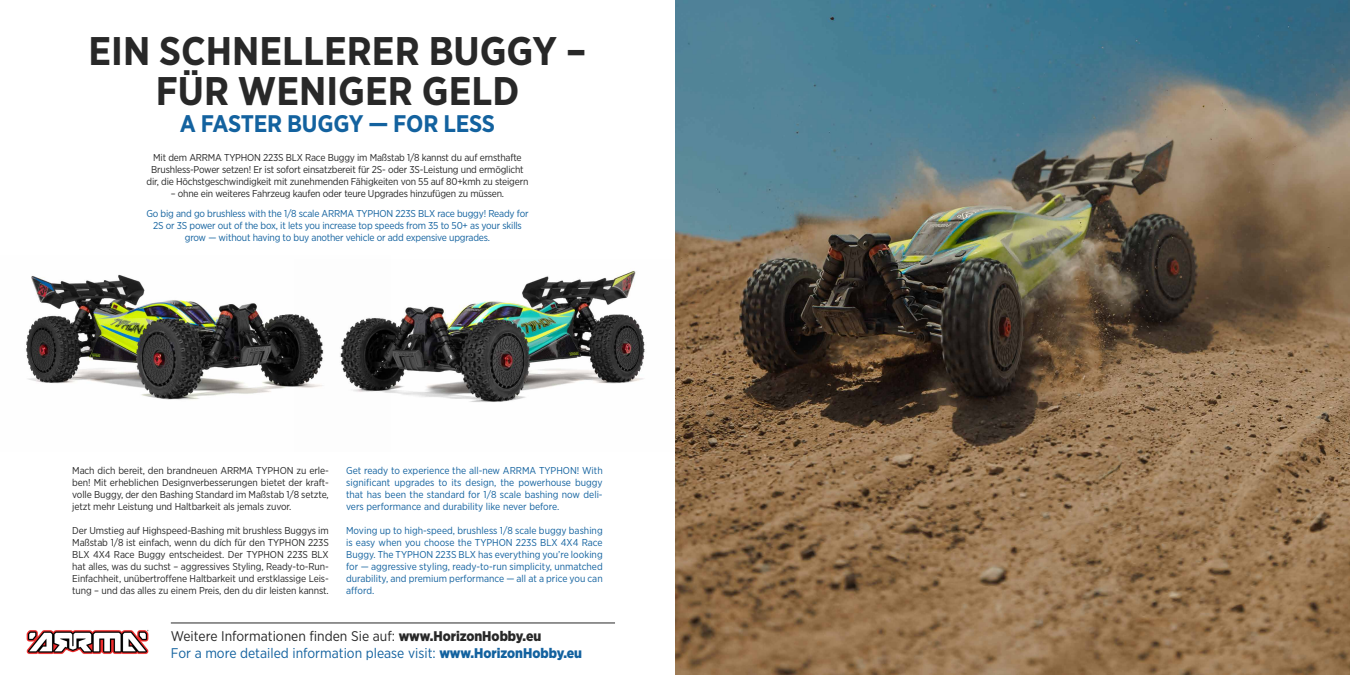
<style>
.page{position:relative;width:1350px;height:675px;background:#fff}
.page>*{position:absolute;margin:0;border:0;box-sizing:border-box;transform-origin:0 0}
.t1{font:700 39.92px/40.4px "Gotham Narrow";color:#282828;text-align:center}
.t2{font:700 24px "Gotham Narrow";letter-spacing:-.01em;color:#13629f}
.t3{font:14px/16.8px "Gotham Narrow";color:#13629f}
.t4{font:10px/12px "Gotham Narrow";letter-spacing:-.02em;color:#282828;text-align:justify}
.t5{font:10px/12px "Gotham Narrow";letter-spacing:-.02em;color:#13629f;text-align:justify}
.s1{color:#282828}
.s2{font-weight:900;color:#282828}
.s3{font-weight:900}
</style>
<div class="page">
<hr style="left:171px;top:623px;width:444px;height:1px;background:#282828">
<img style="left:26px;top:630px;width:123px;height:25px">
<img style="left:675px;top:0;width:675px;height:675px">
<img style="left:26px;top:274px;width:268px;height:126px">
<img style="left:294px;top:259px;width:420px;height:192px">
<h1 class="t1" style="left:89px;top:30px;width:499px">EIN SCHNELLERER BUGGY –<br>FÜR WENIGER GELD</h1>
<h2 class="t2" style="left:180px;top:108px;width:317px">A FASTER BUGGY — FOR LESS</h2>
<p class="t4" style="left:147px;top:151px;width:383px;text-align:center">Mit dem ARRMA TYPHON 223S BLX Race Buggy im Maßstab 1/8 kannst du auf ernsthafte<br>Brushless-Power setzen! Er ist sofort einsatzbereit für 2S- oder 3S-Leistung und ermöglicht dir, die Höchstgeschwindigkeit mit zunehmenden Fähigkeiten von 55 auf 80+kmh zu steigern</p>
<p class="t4" style="left:171px;top:187px;width:335px">– ohne ein weiteres Fahrzeug kaufen oder teure Upgrades hinzufügen zu müssen.</p>
<p class="t5" style="left:146px;top:208px;width:384px;text-align:center">Go big and go brushless with the 1/8 scale ARRMA TYPHON 223S BLX race buggy! Ready for<br>2S or 3S power out of the box, it lets you increase top speeds from 35 to 50+ as your skills grow — without having to buy another vehicle or add expensive upgrades.</p>
<p class="t4" style="left:72px;top:464px;width:258px">Mach dich bereit, den brandneuen ARRMA TYPHON zu erle&shy;ben! Mit erheblichen Designverbesserungen bietet der kraft&shy;volle Buggy, der den Bashing Standard im Maßstab 1/8 setzte, jetzt mehr Leistung und Haltbarkeit als jemals zuvor.</p>
<p class="t4" style="left:72px;top:524px;width:258px">Der Umstieg auf Highspeed-Bashing mit brushless Buggys im Maßstab 1/8 ist einfach, wenn du dích für den TYPHON 223S BLX 4X4 Race Buggy entscheidest. Der TYPHON 223S BLX hat alles, was du suchst – aggressives Styling, Ready-to-Run-Einfachheit, unübertroffene Haltbarkeit und erstklassige Leis&shy;tung – und das alles zu einem Preis, den du dir leisten kannst.</p>
<p class="t5" style="left:346px;top:464px;width:258px">Get ready to experience the all-new ARRMA TYPHON! With significant upgrades to its design, the powerhouse buggy that has been the standard for 1/8 scale bashing now deli&shy;vers performance and durability like never before.</p>
<p class="t5" style="left:346px;top:524px;width:258px">Moving up to high-speed, brushless 1/8 scale buggy bashing is easy when you choose the TYPHON 223S BLX 4X4 Race Buggy. The TYPHON 223S BLX has everything you’re looking for — aggressive styling, ready-to-run simplicity, unmatched durability, and premium performance — all at a price you can afford.</p>
<h3 class="t3" style="left:171px;top:627px;width:413px"><span class="s1">Weitere Informationen finden Sie auf:</span> <span class="s2">www.HorizonHobby.eu<br></span>For a more detailed information please visit: <span class="s3">www.HorizonHobby.eu</span></h3>
</div>
